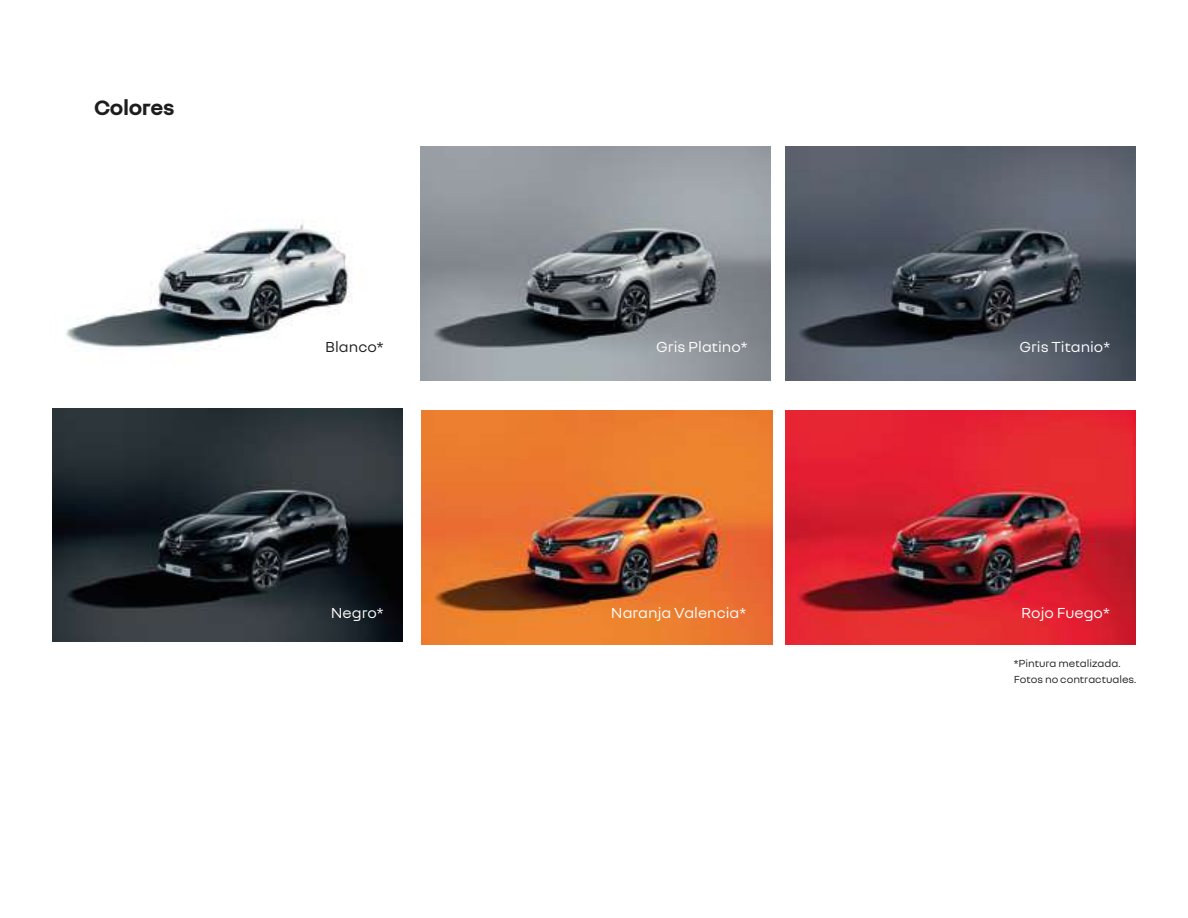
<style>
.page{position:relative;width:1188px;height:918px;background:#fff}
.page>*{position:absolute;margin:0;border:0;box-sizing:border-box;transform-origin:0 0}
.t1{font:700 22.5px "Nouvel R";letter-spacing:-.02em;color:#1d1e1c}
.t2{font:15.6px "Nouvel R";color:#fff}
.t3{font:15.6px "Nouvel R";color:#1d1e1c}
.t4{font:11.1px/15.8px "Nouvel R";color:#1d1e1c}
</style>
<div class="page">
<img style="left:65px;top:224px;width:287px;height:126px">
<img style="left:785px;top:411px;width:351px;height:233px">
<img style="left:422px;top:411px;width:350px;height:233px">
<img style="left:785px;top:147px;width:351px;height:233px">
<img style="left:420px;top:147px;width:351px;height:233px">
<img style="left:52px;top:408px;width:351px;height:234px">
<h1 class="t1" style="left:94px;top:93px;width:82px">Colores</h1>
<p class="t3" style="left:325px;top:337px;width:60px">Blanco*</p>
<p class="t2" style="left:656px;top:337px;width:93px">Gris Platino*</p>
<p class="t2" style="left:1019px;top:337px;width:92px">Gris Titanio*</p>
<p class="t2" style="left:331px;top:603px;width:54px">Negro*</p>
<p class="t2" style="left:611px;top:603px;width:137px">Naranja Valencia*</p>
<p class="t2" style="left:1021px;top:603px;width:90px">Rojo Fuego*</p>
<p class="t4" style="left:1014px;top:655px;width:124px">*Pintura metalizada.<br>Fotos no contractuales.</p>
</div>
